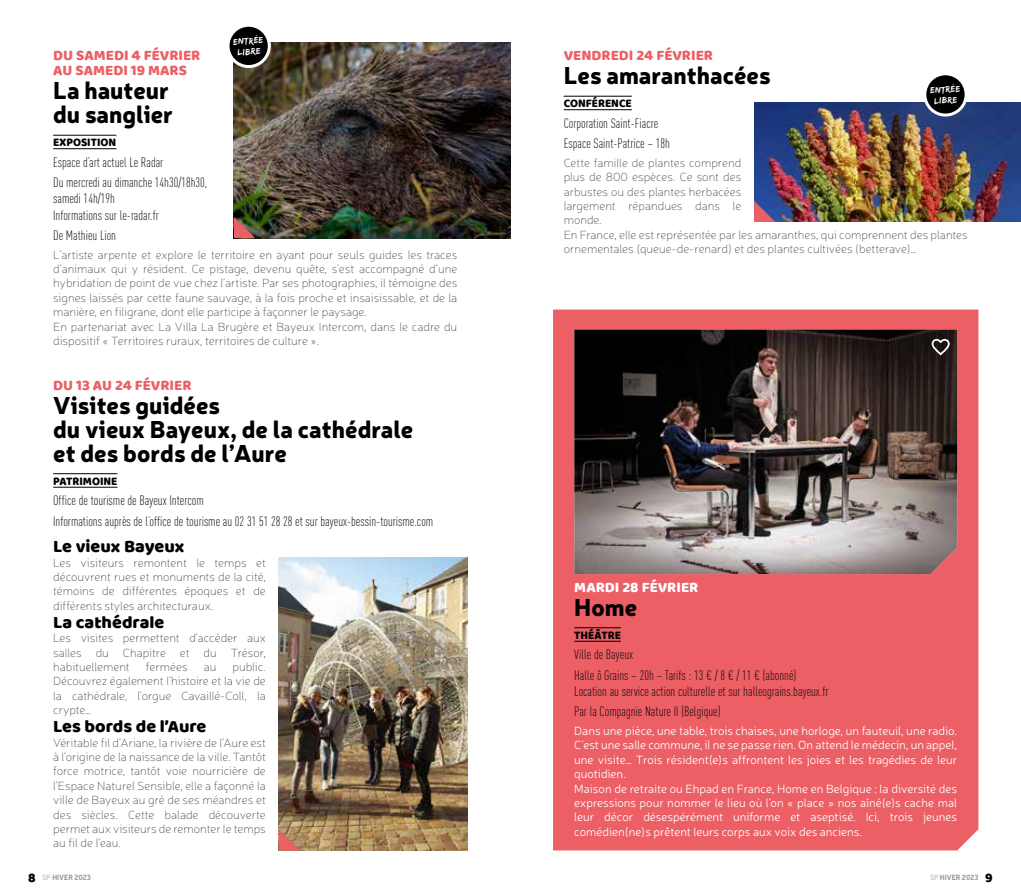
<style>
.page{position:relative;width:1021px;height:893px;background:#fff}
.page>*{position:absolute;margin:0;border:0;box-sizing:border-box;transform-origin:0 0}
.t1{font:900 24px/24px "Neris";color:#000}
.t2{font:18px "Baloo Bhaina";color:#000}
.t3{font:15px/15px "Baloo Bhaina";color:#ec5f65}
.t4{font:15px "Baloo Bhaina";color:#fff}
.t5{font:300 13.5px/20.4px "DIN Cond";color:#000}
.t6{font:100 12px/14.4px "Neris";color:#575756;text-align:justify}
.t7{font:300 12px/14.4px "Neris";color:#fff}
.t8{font:12px "Baloo Bhaina";color:#000;scale:.95 1}
.t9{font:9px/10.8px "Edo SZ";color:#fff;text-align:center}
.t10{font:900 7.5px "Neris";letter-spacing:.01em;color:#9d9d9c;scale:.9 1}
.s1{font-family:"Baloo Bhaina";font-weight:400;font-size:13.5px;color:#000}
.s2{font-weight:300}
</style>
<div class="page">
<div style="left:553px;top:310px;width:425px;height:540px;background:#ec5f65"></div>
<hr style="left:53px;top:135px;width:63px;height:1px;background:#000">
<hr style="left:53px;top:148px;width:63px;height:1px;background:#000">
<hr style="left:53px;top:473px;width:64px;height:1px;background:#000">
<hr style="left:53px;top:487px;width:64px;height:1px;background:#000">
<hr style="left:563px;top:96px;width:68px;height:1px;background:#000">
<hr style="left:563px;top:109px;width:68px;height:1px;background:#000">
<hr style="left:574px;top:627px;width:47px;height:1px;background:#000">
<hr style="left:574px;top:641px;width:47px;height:1px;background:#000">
<img style="left:279px;top:558px;width:189px;height:292px">
<svg style="left:279px;top:829px;width:21px;height:21px"></svg>
<img style="left:234px;top:43px;width:276px;height:195px">
<svg style="left:234px;top:217px;width:21px;height:21px"></svg>
<img style="left:754px;top:102px;width:266px;height:120px">
<svg style="left:754px;top:201px;width:21px;height:21px"></svg>
<img style="left:574px;top:330px;width:383px;height:244px">
<svg style="left:931px;top:339px;width:18px;height:16px"></svg>
<div style="left:924px;top:74px;width:42px;height:41px;background:#000;border-radius:50%"></div>
<div style="left:923px;top:72px;width:44px;height:45px;border:3px solid #fff;border-radius:50%"></div>
<div style="left:228px;top:25px;width:41px;height:42px;background:#000;border-radius:50%"></div>
<div style="left:226px;top:24px;width:45px;height:44px;border:3px solid #fff;border-radius:50%"></div>
<p class="t9" style="left:233px;top:36px;width:31px;rotate:-3deg">entrée libre</p>
<p class="t3" style="left:53px;top:48px;width:149px">DU SAMEDI 4 FÉVRIER<br>AU SAMEDI 19 MARS</p>
<h1 class="t1" style="left:53px;top:77px;width:122px">La hauteur du sanglier</h1>
<p class="t8" style="left:53px;top:135px;width:68px">EXPOSITION</p>
<p class="t5" style="left:53px;top:152px;width:155px">Espace d’art actuel Le Radar<br>Du mercredi au dimanche 14h30/18h30,</p>
<p class="t5" style="left:53px;top:190px;width:107px;line-height:16.2px">samedi 14h/19h<br>Informations sur le-radar.fr</p>
<p class="t5" style="left:53px;top:225px;width:64px">De Mathieu Lion</p>
<p class="t6" style="left:53px;top:247px;width:405px;text-align:left">L’artiste arpente et explore le territoire en ayant pour seuls guides les traces d’animaux qui y résident. Ce pistage, devenu quête, s’est accompagné d’une hybridation de point de vue chez l’artiste. Par ses photographies, il témoigne des signes laissés par cette faune sauvage, à la fois proche et insaisissable, et de la manière, en filigrane, dont elle participe à façonner le paysage.<br>En partenariat avec La Villa La Brugère et Bayeux Intercom, dans le cadre du dispositif « Territoires ruraux, territoires de culture ».</p>
<p class="t3" style="left:53px;top:377px;width:140px">DU 13 AU 24 FÉVRIER</p>
<h1 class="t1" style="left:53px;top:392px;width:361px">Visites guidées<br>du vieux Bayeux, de la cathédrale et des bords de l’Aure</h1>
<p class="t8" style="left:53px;top:474px;width:69px">PATRIMOINE</p>
<p class="t5" style="left:53px;top:490px;width:381px">Office de tourisme de Bayeux Intercom<br>Informations auprès de l’office de tourisme au 02 31 51 28 28 et sur bayeux-bessin-tourisme.com</p>
<h2 class="t2" style="left:53px;top:535px;width:133px">Le vieux Bayeux</h2>
<p class="t6" style="left:53px;top:555px;width:214px">Les visiteurs remontent le temps et découvrent rues et monuments de la cité, témoins de différentes époques et de différents styles architecturaux.</p>
<h2 class="t2" style="left:53px;top:611px;width:113px">La cathédrale</h2>
<p class="t6" style="left:53px;top:630px;width:214px">Les visites permettent d’accéder aux salles du Chapitre et du Trésor, habituellement</p>
<p class="t6" style="left:146px;top:659px;width:43px">fermées</p>
<p class="t6" style="left:204px;top:659px;width:14px">au</p>
<p class="t6" style="left:53px;top:659px;width:214px;text-indent:179px">public.<br>Découvrez également l’histoire et la vie de la cathédrale, l’orgue Cavaillé-Coll, la crypte…</p>
<h2 class="t2" style="left:53px;top:715px;width:155px">Les bords de l’Aure</h2>
<p class="t6" style="left:53px;top:735px;width:214px">Véritable fil d’Ariane, la rivière de l’Aure est à l’origine de la naissance de la ville. Tantôt force motrice, tantôt voie nourricière de l’Espace Naturel Sensible, elle a façonné la ville de Bayeux au gré de ses méandres et des siècles. Cette balade découverte permet aux visiteurs de remonter le temps au fil de l’eau.</p>
<p class="t3" style="left:563px;top:48px;width:151px">VENDREDI 24 FÉVRIER</p>
<h1 class="t1" style="left:563px;top:62px;width:208px">Les amaranthacées</h1>
<p class="t8" style="left:563px;top:96px;width:73px">CONFÉRENCE</p>
<p class="t5" style="left:563px;top:113px;width:108px">Corporation Saint-Fiacre<br>Espace Saint-Patrice – 18h</p>
<p class="t6" style="left:563px;top:155px;width:405px;text-align:left">Cette famille de plantes comprend<br>plus de 800 espèces. Ce sont des<br>arbustes ou des plantes herbacées<br>largement répandues dans le<br>monde.<br>En France, elle est représentée par les amaranthes, qui comprennent des plantes ornementales (queue-de-renard) et des plantes cultivées (betterave)…</p>
<p class="t9" style="left:929px;top:85px;width:31px;rotate:-3deg">entrée libre</p>
<p class="t4" style="left:574px;top:578px;width:126px">MARDI 28 FÉVRIER</p>
<h1 class="t1" style="left:574px;top:594px;width:64px">Home</h1>
<p class="t8" style="left:574px;top:628px;width:51px">THÉÂTRE</p>
<p class="t5" style="left:574px;top:644px;width:223px">Ville de Bayeux<br>Halle ô Grains – 20h – Tarifs : 13 € / 8 € / 11 € (abonné)</p>
<p class="t5" style="left:574px;top:681px;width:256px">Location au service action culturelle et sur halleograins.bayeux.fr<br>Par la Compagnie Nature II (Belgique)</p>
<p class="t7" style="left:574px;top:723px;width:384px">Dans une pièce, une table, trois chaises, une horloge, un fauteuil, une radio.<br>C’est une salle commune, il ne se passe rien. On attend le médecin, un appel, une visite… Trois résident(e)s affrontent les joies et les tragédies de leur quotidien.<br>Maison de retraite ou Ehpad en France, Home en Belgique : la diversité des expressions pour nommer le lieu où l’on « place » nos aîné(e)s cache mal leur décor désespérément uniforme et aseptisé. Ici, trois jeunes comédien(ne)s prêtent leurs corps aux voix des anciens.</p>
<p class="t10" style="left:28px;top:872px;width:71px"><span class="s1">8</span> <span class="s2">SP</span> HIVER 2023</p>
<p class="t10" style="left:930px;top:872px;width:71px"><span class="s2">SP</span> HIVER 2023 <span class="s1">9</span></p>
</div>
